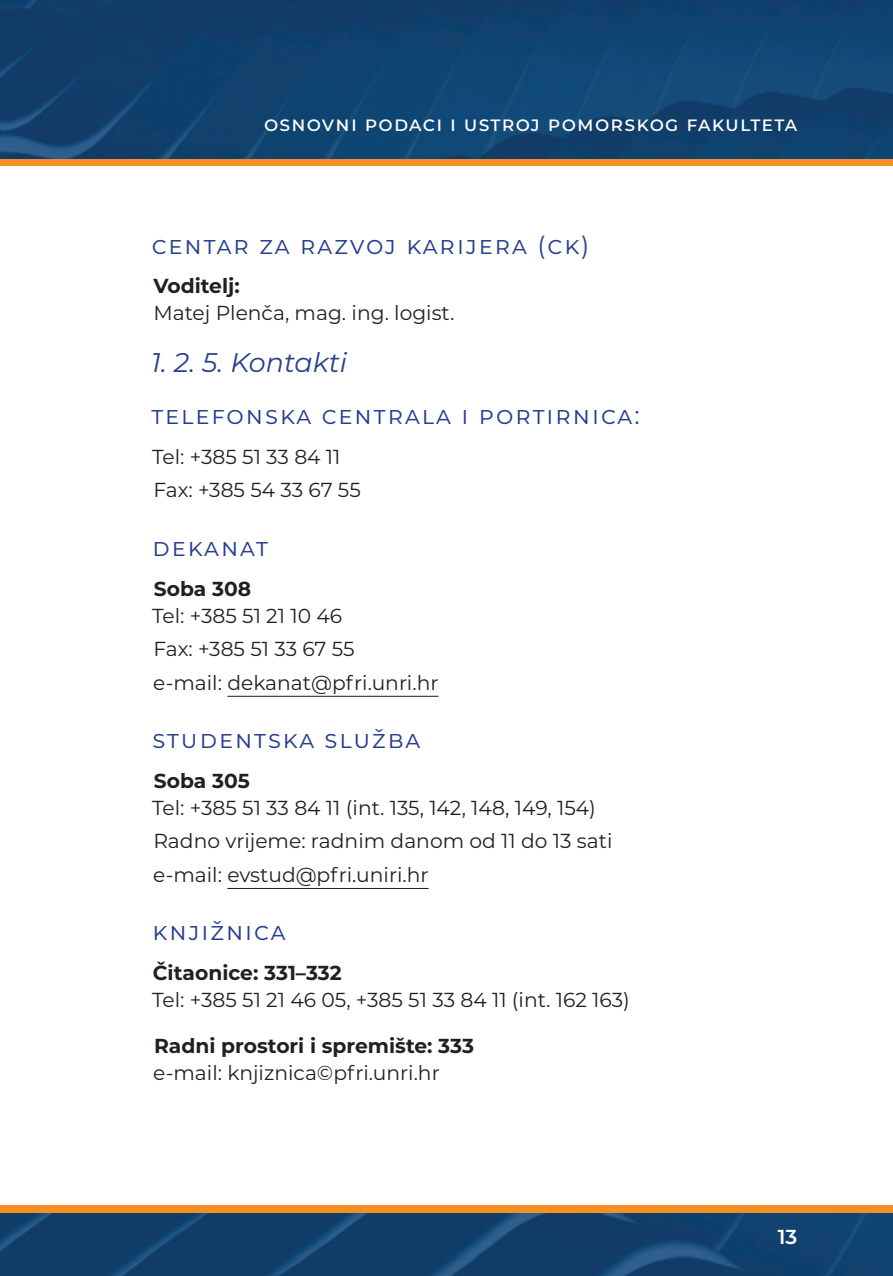
<style>
.page{position:relative;width:893px;height:1276px;background:#fff}
.page>*{position:absolute;margin:0;border:0;box-sizing:border-box;transform-origin:0 0}
.t1{font:italic 27px "Montserrat";color:#253f8e}
.t2{font:24.75px "Montserrat";letter-spacing:.08em;color:#253f8e}
.t3{font:20.25px/33.3px "Montserrat";color:#231f20}
.t4{font:700 20.25px "Montserrat";color:#231f20}
.t5{font:500 20.25px "Montserrat";color:#fff}
.t6{font:600 20.25px "Montserrat";color:#fff}
</style>
<div class="page">
<div style="left:0;top:158px;width:893px;height:8px;background:#f68f21"></div>
<img style="left:0;top:0;width:893px;height:158px">
<img style="left:0;top:1213px;width:893px;height:63px">
<div style="left:0;top:1205px;width:893px;height:8px;background:#f68f21"></div>
<hr style="left:227px;top:696px;width:212px;height:1px;background:#231f20">
<hr style="left:227px;top:888px;width:202px;height:1px;background:#231f20">
<p class="t5" style="left:264px;top:109px;width:14px">OSNOVNI</p>
<p class="t5" style="left:365px;top:109px;width:15px">PODA</p>
<p class="t5" style="left:423px;top:109px;width:55px">CIIUSTROJ</p>
<p class="t5" style="left:548px;top:109px;width:16px">POMORSKOG</p>
<p class="t5" style="left:686px;top:109px;width:14px">FAKULTETA</p>
<p class="t2" style="left:152px;top:228px;width:34px">CENTAR</p>
<p class="t2" style="left:259px;top:228px;width:91px">ZA razvoj</p>
<p class="t2" style="left:406px;top:228px;width:184px">karij era (CK)</p>
<p class="t4" style="left:153px;top:272px;width:88px">Voditelj:</p>
<p class="t3" style="left:153px;top:296px;width:302px">Matej Plenča, mag. ing. logist.</p>
<h1 class="t1" style="left:151px;top:344px;width:197px">1. 2. 5. Kontakti</h1>
<p class="t2" style="left:151px;top:398px;width:490px">Telefonska centrala i porti rnica:</p>
<p class="t3" style="left:152px;top:439px;width:210px">Tel: +385 51 33 84 11<br>Fax: +385 54 33 67 55</p>
<p class="t2" style="left:153px;top:530px;width:18px">DEKANAT</p>
<p class="t4" style="left:154px;top:574px;width:99px">Soba 308</p>
<p class="t3" style="left:152px;top:598px;width:288px">Tel: +385 51 21 10 46<br>Fax: +385 51 33 67 55<br>e-mail: dekanat@pfri.unri.hr</p>
<p class="t2" style="left:152px;top:722px;width:269px">studentska služba</p>
<p class="t4" style="left:154px;top:766px;width:97px">Soba 305</p>
<p class="t3" style="left:152px;top:790px;width:462px">Tel: +385 51 33 84 11 (int. 135, 142, 148, 149, 154)<br>Radno vrijeme: radnim danom od 11 do 13 sati e-mail: evstud@pfri.uniri.hr</p>
<p class="t2" style="left:153px;top:914px;width:134px">KNJIŽN ICA</p>
<p class="t4" style="left:153px;top:958px;width:191px">Čitaonice: 331–332</p>
<p class="t3" style="left:152px;top:982px;width:479px">Tel: +385 51 21 46 05, +385 51 33 84 11 (int. 162 163)</p>
<p class="t4" style="left:154px;top:1031px;width:321px">Radni prostori i spremište: 333</p>
<p class="t3" style="left:153px;top:1055px;width:288px">e-mail: knjiznica©pfri.unri.hr</p>
<p class="t6" style="left:778px;top:1222px;width:21px">13</p>
</div>
